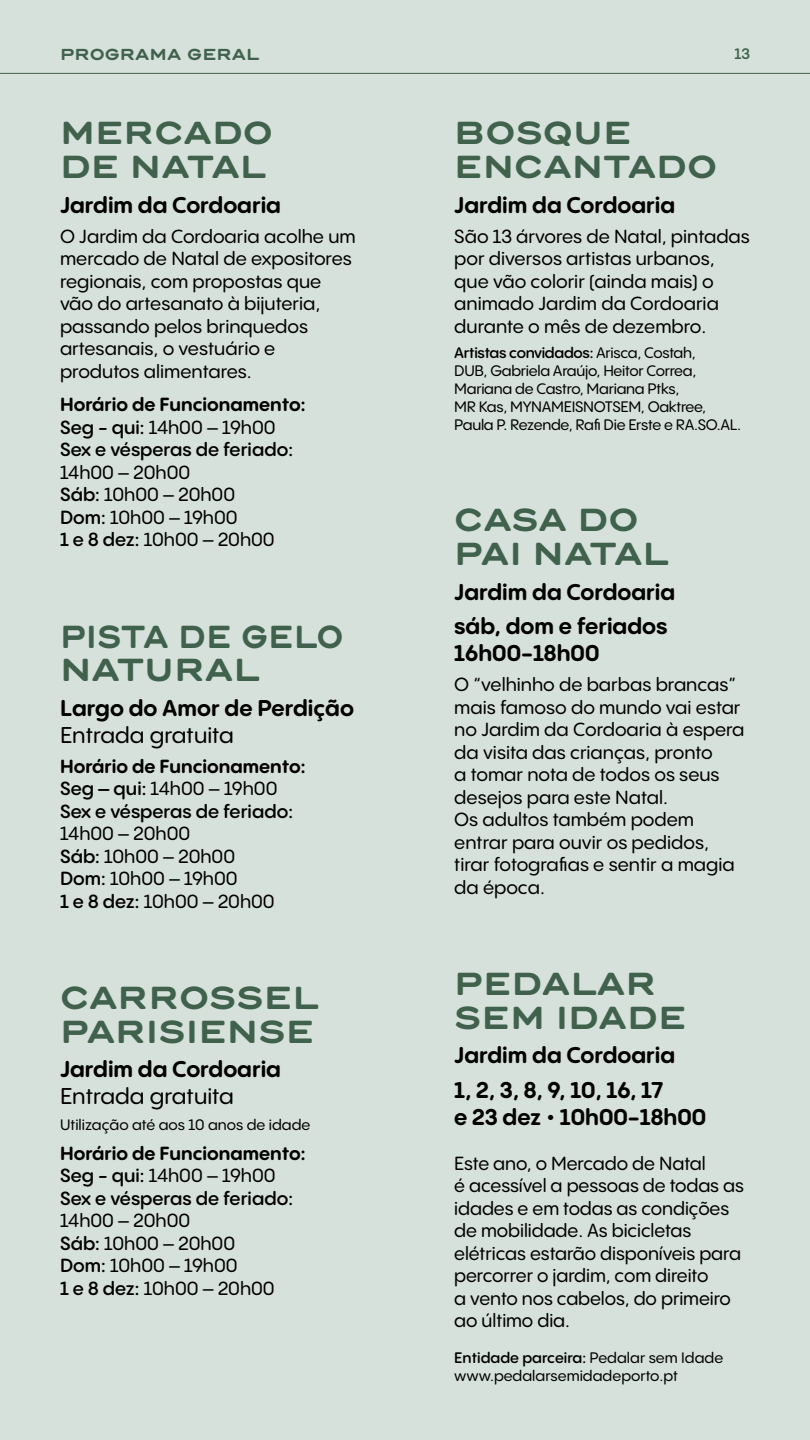
<style>
.page{position:relative;width:810px;height:1440px;background:#d5e1da}
.page>*{position:absolute;margin:0;border:0;box-sizing:border-box;transform-origin:0 0}
.t1{font:700 30px/33.8px "Trio Grotesk";color:#40614c}
.t2{font:700 30px/33.8px "Trio Grotesk";color:#40614c;scale:.9 1}
.t3{font:700 22.5px/34.5px "PP Pangram Sans Rounded";color:#000}
.t4{font:500 22.5px "PP Pangram Sans Rounded";color:#000}
.t5{font:500 18.75px/22.5px "PP Pangram Sans Rounded";color:#000}
.t6{font:600 18.75px/22.5px "PP Pangram Sans Rounded";color:#000}
.t7{font:500 15px/18px "PP Pangram Sans Rounded";letter-spacing:-.02em;color:#000}
.t8{font:500 15px/18px "PP Pangram Sans Rounded";color:#000}
.t9{font:700 15px "Trio Grotesk";color:#40614c}
.t10{font:600 15px "PP Pangram Sans Rounded";color:#40614c}
.s1{font-weight:700}
.s2{font-weight:500}
.s3{font-weight:600}
</style>
<div class="page">
<hr style="left:0;top:73px;width:810px;height:1px;background:#40614c">
<p class="t9" style="left:60px;top:44px;width:201px">PROGRAMA GERAL</p>
<p class="t10" style="left:734px;top:44px;width:17px">13</p>
<h1 class="t1" style="left:60px;top:115px;width:215px">MERCADO<br>DE NATAL</h1>
<p class="t3" style="left:60px;top:187px;width:223px">Jardim da Cordoaria</p>
<p class="t5" style="left:60px;top:224px;width:297px">O Jardim da Cordoaria acolhe um mercado de Natal de expositores regionais, com propostas que vão do artesanato à bijuteria, passando pelos brinquedos artesanais, o vestuário e produtos alimentares.</p>
<p class="t6" style="left:60px;top:393px;width:247px"><span class="s1">Horário de Funcionamento:<br></span>Seg - qui: <span class="s2">14h00 – 19h00<br></span>Sex e vésperas de feriado:</p>
<p class="t5" style="left:60px;top:461px;width:216px">14h00 – 20h00<br><span class="s3">Sáb:</span> 10h00 – 20h00<br><span class="s3">Dom:</span> 10h00 – 19h00<br><span class="s3">1 e 8 dez:</span> 10h00 – 20h00</p>
<h1 class="t2" style="left:60px;top:618px;width:317px">PISTA DE GELO<br>NATURAL</h1>
<p class="t3" style="left:60px;top:690px;width:296px">Largo do Amor de Perdição</p>
<p class="t4" style="left:60px;top:720px;width:175px">Entrada gratuita</p>
<p class="t6" style="left:60px;top:755px;width:247px"><span class="s1">Horário de Funcionamento:<br></span>Seg – qui: <span class="s2">14h00 – 19h00<br></span>Sex e vésperas de feriado:</p>
<p class="t5" style="left:60px;top:822px;width:216px">14h00 – 20h00<br><span class="s3">Sáb:</span> 10h00 – 20h00<br><span class="s3">Dom:</span> 10h00 – 19h00<br><span class="s3">1 e 8 dez:</span> 10h00 – 20h00</p>
<h1 class="t1" style="left:60px;top:979px;width:260px">CARROSSEL<br>PARISIENSE</h1>
<p class="t3" style="left:60px;top:1052px;width:223px">Jardim da Cordoaria</p>
<p class="t4" style="left:60px;top:1082px;width:175px">Entrada gratuita</p>
<p class="t8" style="left:60px;top:1115px;width:252px">Utilização até aos 10 anos de idade</p>
<p class="t6" style="left:60px;top:1142px;width:247px"><span class="s1">Horário de Funcionamento:<br></span>Seg - qui: <span class="s2">14h00 – 19h00<br></span>Sex e vésperas de feriado:</p>
<p class="t5" style="left:60px;top:1209px;width:216px">14h00 – 20h00<br><span class="s3">Sáb:</span> 10h00 – 20h00<br><span class="s3">Dom:</span> 10h00 – 19h00<br><span class="s3">1 e 8 dez:</span> 10h00 – 20h00</p>
<h1 class="t1" style="left:454px;top:115px;width:265px">BOSQUE<br>ENCANTADO</h1>
<p class="t3" style="left:454px;top:187px;width:223px">Jardim da Cordoaria</p>
<p class="t5" style="left:454px;top:224px;width:297px">São 13 árvores de Natal, pintadas por diversos artistas urbanos, que vão colorir (ainda mais) o animado Jardim da Cordoaria durante o mês de dezembro.</p>
<p class="t7" style="left:454px;top:344px;width:288px"><span class="s3">Artistas convidados:</span> Arisca, Costah,<br>DUB, Gabriela Araújo, Heitor Correa, Mariana de Castro, Mariana Ptks,<br>MR Kas, MYNAMEISNOTSEM, Oaktree, Paula P. Rezende, Rafi Die Erste e RA.SO.AL.</p>
<h1 class="t1" style="left:454px;top:502px;width:216px">CASA DO<br>PAI NATAL</h1>
<p class="t3" style="left:454px;top:574px;width:223px">Jardim da Cordoaria sáb, dom e feriados</p>
<p class="t3" style="left:454px;top:635px;width:147px">16h00-18h00</p>
<p class="t5" style="left:454px;top:673px;width:292px">O “velhinho de barbas brancas” mais famoso do mundo vai estar no Jardim da Cordoaria à espera da visita das crianças, pronto<br>a tomar nota de todos os seus desejos para este Natal.<br>Os adultos também podem entrar para ouvir os pedidos, tirar fotografias e sentir a magia da época.</p>
<h1 class="t1" style="left:454px;top:965px;width:234px">PEDALAR<br>SEM IDADE</h1>
<p class="t3" style="left:454px;top:1037px;width:223px">Jardim da Cordoaria<br>1, 2, 3, 8, 9, 10, 16, 17</p>
<p class="t3" style="left:454px;top:1099px;width:253px">e 23 dez • 10h00-18h00</p>
<p class="t5" style="left:454px;top:1151px;width:291px">Este ano, o Mercado de Natal<br>é acessível a pessoas de todas as idades e em todas as condições de mobilidade. As bicicletas elétricas estarão disponíveis para percorrer o jardim, com direito<br>a vento nos cabelos, do primeiro ao último dia.</p>
<p class="t8" style="left:454px;top:1349px;width:271px"><span class="s3">Entidade parceira:</span> Pedalar sem Idade www.pedalarsemidadeporto.pt</p>
</div>
